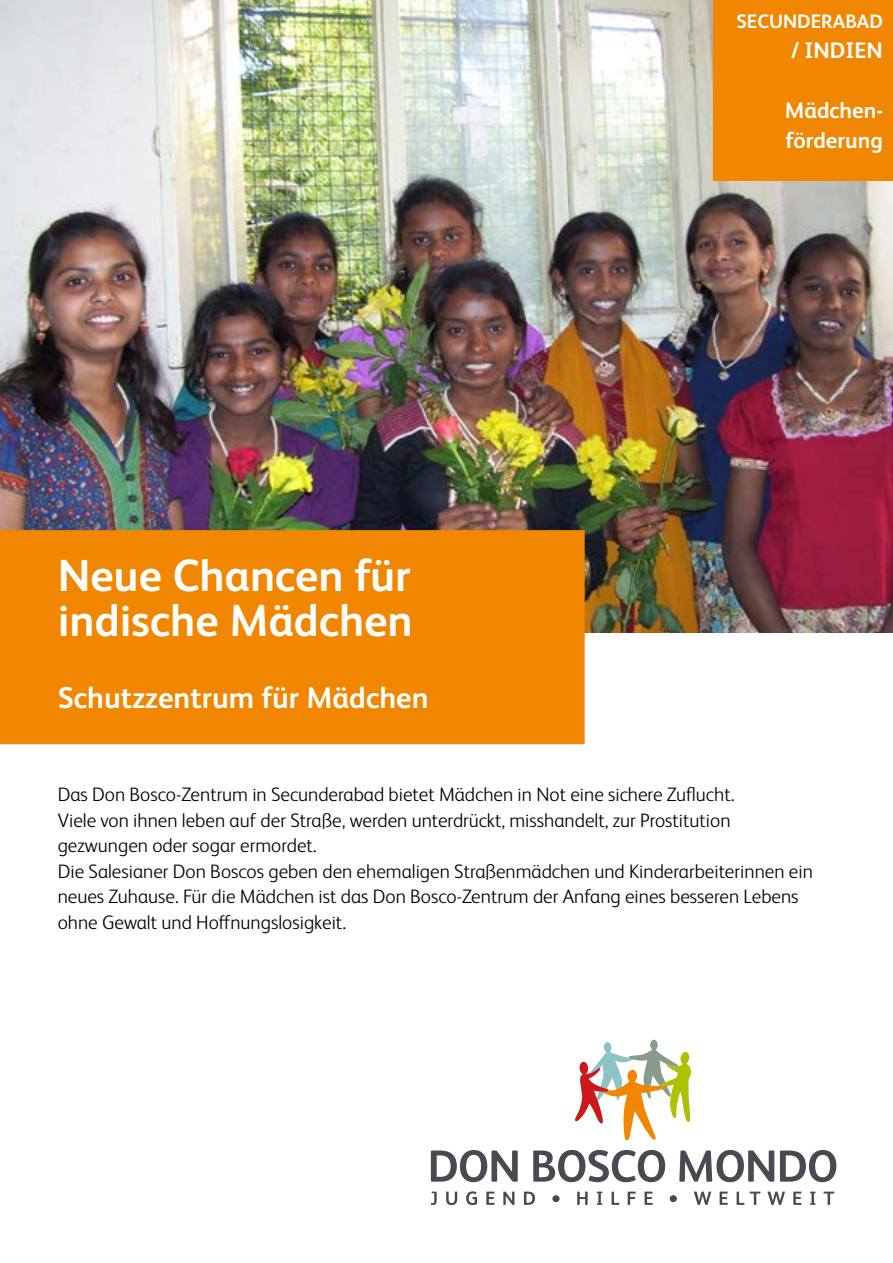
<style>
.page{position:relative;width:893px;height:1263px;background:#fff}
.page>*{position:absolute;margin:0;border:0;box-sizing:border-box;transform-origin:0 0}
.t1{font:700 45px/45px "FS Albert Pro";color:#fff}
.t2{font:700 30px "FS Albert Pro";color:#fff}
.t3{font:700 22.5px/30px "FS Albert Pro";color:#fff}
.t4{font:300 19.5px/25.5px "FS Albert Pro";color:#000}
.t5{font:700 19.5px "FS Albert Pro";color:#fff}
</style>
<div class="page">
<img style="left:0;top:0;width:893px;height:633px">
<div style="left:1px;top:531px;width:583px;height:212px;background:#f18700"></div>
<div style="left:0;top:530px;width:585px;height:214px;border:2px solid #f18700"></div>
<div style="left:713px;top:0;width:180px;height:181px;background:#f18700"></div>
<svg style="left:575px;top:1040px;width:116px;height:100px"></svg>
<svg style="left:431px;top:1150px;width:405px;height:32px"></svg>
<svg style="left:431px;top:1191px;width:403px;height:14px"></svg>
<div style="left:552px;top:1195px;width:8px;height:7px;background:#484951;border-radius:50%"></div>
<div style="left:670px;top:1195px;width:7px;height:7px;background:#484951;border-radius:50%"></div>
<p class="t5" style="left:736px;top:8px;width:148px">SECUNDERABAD</p>
<p class="t3" style="left:791px;top:34px;width:93px">/ INDIEN</p>
<h1 class="t1" style="left:58px;top:551px;width:357px">Neue Chancen für indische Mädchen</h1>
<h2 class="t2" style="left:58px;top:677px;width:372px">Schutzzentrum für Mädchen</h2>
<p class="t3" style="left:785px;top:94px;width:100px">Mädchen&shy;förderung</p>
<p class="t4" style="left:58px;top:780px;width:757px">Das Don Bosco-Zentrum in Secunderabad bietet Mädchen in Not eine sichere Zuflucht.<br>Viele von ihnen leben auf der Straße, werden unterdrückt, misshandelt, zur Prostitution gezwungen oder sogar ermordet.<br>Die Salesianer Don Boscos geben den ehemaligen Straßenmädchen und Kinderarbeiterinnen ein neues Zuhause. Für die Mädchen ist das Don Bosco-Zentrum der Anfang eines besseren Lebens ohne Gewalt und Hoffnungslosigkeit.</p>
</div>
